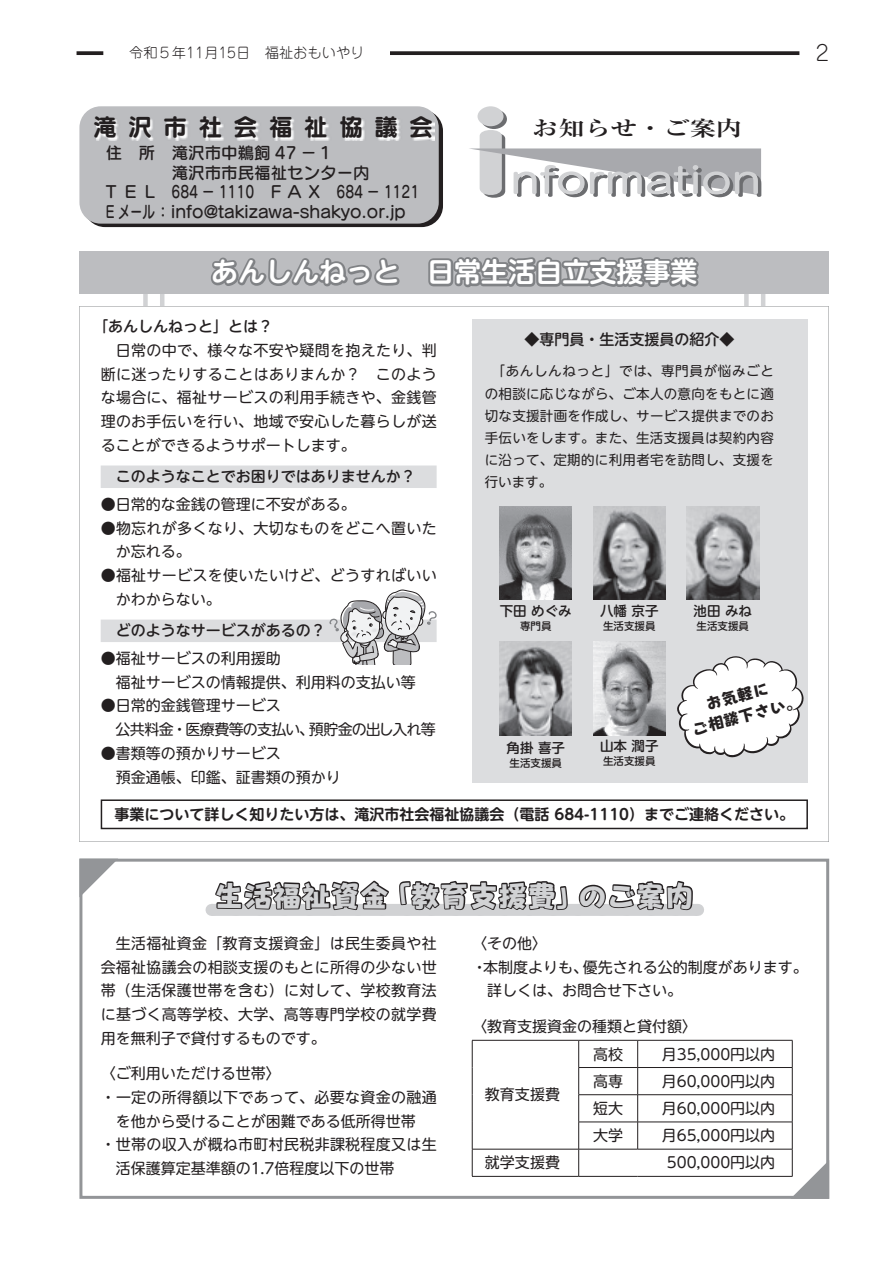
<style>
.page{position:relative;width:893px;height:1263px;background:#fff}
.page>*{position:absolute;margin:0;border:0;box-sizing:border-box;transform-origin:0 0}
.t1{font:30px "Pop Happiness Std EB";letter-spacing:-.03em;color:#d1d2d4}
.t2{font:700 27px "UD Shin M Go Pr 6 De";color:#fff}
.t3{font:24px "Seurat Pro B";letter-spacing:.465em;color:#231f20}
.t4{font:300 21.3px "Jun 101 Pro";color:#231f20}
.t5{font:700 21px "Ryumin Pr 6";color:#231f20;scale:1.25 1}
.t6{font:16.5px/19.5px "Seurat Pro DB";color:#231f20}
.t7{font:16.5px/21px "Pop Happiness Std EB";color:#231f20;text-align:center}
.t8{font:16.5px "Seurat Pro DB";color:#231f20;scale:.83 1}
.t9{font:15px/23.7px "UD Shin M Go Pr 6";color:#231f20;text-align:justify}
.t10{font:15px/23.7px "UD Shin M Go Pr 6";letter-spacing:.02em;color:#231f20}
.t11{font:500 15px "UD Shin M Go Pr 6";color:#231f20}
.t12{font:700 15px "UD Shin M Go Pr 6 De";color:#231f20}
.t13{font:15px "UD Shin M Go Pr 6";letter-spacing:-.04em;color:#231f20}
.t14{font:15px "UD Shin M Go Pr 6";letter-spacing:-.055em;color:#231f20}
.t15{font:300 14.25px "Jun 101 Pro";color:#231f20}
.t16{font:13.5px/22.2px "UD Shin M Go Pr 6";letter-spacing:.025em;color:#231f20;text-align:justify}
.t17{font:500 13.5px "UD Shin M Go Pr 6";color:#231f20}
.t18{font:500 10.5px "UD Shin M Go Pr 6";color:#231f20}
</style>
<div class="page">
<img style="left:79px;top:858px;width:751px;height:341px">
<div style="left:79px;top:859px;width:750px;height:340px;border:3px solid #939598"></div>
<svg style="left:79px;top:859px;width:39px;height:38px"></svg>
<div style="left:143px;top:264px;width:21px;height:93px;border:4px solid #d1d2d4"></div>
<div style="left:744px;top:264px;width:21px;height:93px;border:4px solid #d1d2d4"></div>
<svg style="left:79px;top:306px;width:750px;height:536px"></svg>
<div style="left:101px;top:465px;width:336px;height:23px;background:#dcdddf"></div>
<div style="left:101px;top:619px;width:336px;height:23px;background:#dcdddf"></div>
<div style="left:101px;top:799px;width:707px;height:30px;border:2px solid #231f20"></div>
<hr style="left:472px;top:1040px;width:107px;height:1px;background:#231f20">
<hr style="left:579px;top:1040px;width:59px;height:1px;background:#231f20">
<hr style="left:638px;top:1040px;width:154px;height:1px;background:#231f20">
<hr style="left:578px;top:1067px;width:60px;height:1px;background:#231f20">
<hr style="left:638px;top:1067px;width:154px;height:1px;background:#231f20">
<hr style="left:578px;top:1094px;width:60px;height:1px;background:#231f20">
<hr style="left:638px;top:1094px;width:154px;height:1px;background:#231f20">
<hr style="left:578px;top:1122px;width:60px;height:1px;background:#231f20">
<hr style="left:638px;top:1122px;width:154px;height:1px;background:#231f20">
<svg style="left:637px;top:1040px;width:1px;height:109px"></svg>
<hr style="left:472px;top:1149px;width:107px;height:1px;background:#231f20">
<svg style="left:472px;top:1040px;width:1px;height:136px"></svg>
<hr style="left:579px;top:1149px;width:59px;height:1px;background:#231f20">
<svg style="left:578px;top:1040px;width:1px;height:136px"></svg>
<hr style="left:638px;top:1149px;width:154px;height:1px;background:#231f20">
<svg style="left:790px;top:1040px;width:39px;height:159px"></svg>
<hr style="left:472px;top:1176px;width:107px;height:1px;background:#231f20">
<hr style="left:579px;top:1176px;width:59px;height:1px;background:#231f20">
<hr style="left:638px;top:1176px;width:154px;height:1px;background:#231f20">
<div style="left:472px;top:319px;width:336px;height:463px;background:#dcdddf"></div>
<img style="left:500px;top:506px;width:72px;height:94px">
<img style="left:593px;top:506px;width:72px;height:94px">
<img style="left:687px;top:506px;width:72px;height:94px">
<img style="left:500px;top:641px;width:72px;height:94px">
<img style="left:593px;top:641px;width:72px;height:94px">
<svg style="left:211px;top:858px;width:487px;height:58px"></svg>
<div style="left:79px;top:251px;width:750px;height:42px;background:#bcbdc0"></div>
<svg style="left:209px;top:227px;width:193px;height:91px"></svg>
<svg style="left:426px;top:257px;width:275px;height:37px"></svg>
<svg style="left:677px;top:656px;width:127px;height:102px"></svg>
<svg style="left:329px;top:589px;width:107px;height:76px"></svg>
<svg style="left:390px;top:51px;width:409px;height:4px;background:#322e2f"></svg>
<svg style="left:77px;top:51px;width:26px;height:4px"></svg>
<svg style="left:469px;top:106px;width:292px;height:92px"></svg>
<div style="left:84px;top:110px;width:359px;height:117px;background:#231f20;border-radius:21px"></div>
<div style="left:79px;top:106px;width:360px;height:118px;background:#bcbdc0;border-radius:21px"></div>
<img style="left:96px;top:118px;width:338px;height:22px">
<p class="t15" style="left:129px;top:42px;width:237px">令和５年11月15日　福祉おもいやり</p>
<h3 class="t3" style="left:93px;top:110px;width:342px">滝沢市社会福祉協議会</h3>
<p class="t6" style="left:106px;top:143px;width:229px">住　所　滝沢市中鵜飼 47 －１</p>
<p class="t6" style="left:172px;top:162px;width:200px">滝沢市市民福祉センター内</p>
<p class="t8" style="left:336px;top:181px;width:101px">684 － 1121</p>
<p class="t6" style="left:145px;top:182px;width:158px">L　684 － 1110　F A</p>
<p class="t6" style="left:309px;top:182px;width:13px">X</p>
<p class="t6" style="left:106px;top:182px;width:302px">T<br>E メール：info@takizawa-shakyo.or j p.</p>
<p class="t6" style="left:125px;top:182px;width:13px">E</p>
<h3 class="t5" style="left:532px;top:111px;width:169px">お知らせ・ご案内</h3>
<h2 class="t2" style="left:211px;top:249px;width:487px">あんしんねっと　日常生活自立支援事業</h2>
<p class="t11" style="left:93px;top:314px;width:181px">「あんしんねっと」とは?</p>
<p class="t9" style="left:101px;top:337px;width:338px;text-indent:15px">日常の中で、様々な不安や疑問を抱えたり、判断に迷ったりすることはありまんか？　このような場合に、福祉サービスの利用手続きや、金銭管理のお手伝いを行い、地域で安心した暮らしが送ることができるようサポートします。</p>
<p class="t11" style="left:116px;top:463px;width:301px">このようなことでお困りではありませんか?</p>
<p class="t9" style="left:101px;top:491px;width:256px">●日常的な金銭の管理に不安がある。</p>
<p class="t10" style="left:116px;top:515px;width:323px;text-indent:-15px">●物忘れが多くなり、大切なものをどこへ置いたか忘れる。</p>
<p class="t10" style="left:116px;top:563px;width:323px;text-indent:-15px">●福祉サービスを使いたいけど、どうすればいいかわからない。</p>
<p class="t11" style="left:116px;top:617px;width:211px">どのようなサービスがあるの?</p>
<p class="t9" style="left:116px;top:645px;width:301px;text-indent:-15px">●福祉サービスの利用援助<br>福祉サービスの情報提供、利用料の支払い等</p>
<p class="t9" style="left:101px;top:693px;width:181px">●日常的金銭管理サービス</p>
<p class="t14" style="left:309px;top:717px;width:129px">預貯金の出し入れ等</p>
<p class="t11" style="left:524px;top:327px;width:211px">◆専門員・生活支援員の紹介◆</p>
<p class="t16" style="left:485px;top:359px;width:291px;text-indent:7px">「あんしんねっと」では、専門員が悩みごとの相談に応じながら、ご本人の意向をもとに適切な支援計画を作成し、サービス提供までのお手伝いをします。また、生活支援員は契約内容に沿って、定期的に利用者宅を訪問し、支援を行います。</p>
<p class="t17" style="left:600px;top:599px;width:60px">八幡京子</p>
<p class="t18" style="left:603px;top:617px;width:54px">生活支援員</p>
<p class="t17" style="left:694px;top:599px;width:60px">池田みね</p>
<p class="t18" style="left:697px;top:617px;width:54px">生活支援員</p>
<p class="t17" style="left:500px;top:599px;width:73px">下田めぐみ</p>
<p class="t18" style="left:520px;top:617px;width:33px">専門員</p>
<p class="t7" style="left:684px;top:699px;width:114px;rotate:-15deg">お気軽に<br>ご相談下さい。</p>
<p class="t13" style="left:115px;top:717px;width:200px">公共料金・医療費等の支払い、</p>
<p class="t9" style="left:116px;top:740px;width:226px;text-indent:-15px">●書類等の預かりサービス<br>預金通帳、印鑑、証書類の預かり</p>
<p class="t12" style="left:114px;top:801px;width:681px">事業について詳しく知りたい方は、滝沢市社会福祉協議会（電話 684-1110）までご連絡ください。</p>
<p class="t17" style="left:600px;top:735px;width:60px">山本潤子</p>
<p class="t18" style="left:603px;top:752px;width:54px">生活支援員</p>
<p class="t17" style="left:506px;top:737px;width:60px">角掛喜子</p>
<p class="t18" style="left:509px;top:754px;width:54px">生活支援員</p>
<h3 class="t4" style="left:816px;top:36px;width:15px">2</h3>
<h1 class="t1" style="left:214px;top:877px;width:177px">生活福祉資金</h1>
<h1 class="t1" style="left:381px;top:877px;width:206px">「教育支援費」</h1>
<h1 class="t1" style="left:577px;top:877px;width:119px">のご案内</h1>
<p class="t9" style="left:101px;top:930px;width:337px;text-indent:15px">生活福祉資金「教育支援資金」は民生委員や社会福祉協議会の相談支援のもとに所得の少ない世帯（生活保護世帯を含む）に対して、学校教育法に基づく高等学校、大学、高等専門学校の就学費用を無利子で貸付するものです。</p>
<p class="t9" style="left:101px;top:1061px;width:181px">〈ご利用いただける世帯〈</p>
<p class="t10" style="left:101px;top:1084px;width:338px">・一定の所得額以下であって、必要な資金の融通</p>
<p class="t9" style="left:116px;top:1108px;width:301px">を他から受けることが困難である低所得世帯</p>
<p class="t10" style="left:101px;top:1132px;width:337px">・世帯の収入が概ね市町村民税非課税程度又は生</p>
<p class="t9" style="left:116px;top:1156px;width:280px">活保護算定基準額の1.7倍程度以下の世帯</p>
<p class="t9" style="left:472px;top:930px;width:76px">〈その他〈</p>
<p class="t9" style="left:583px;top:954px;width:226px">優先される公的制度があります。</p>
<p class="t9" style="left:483px;top:954px;width:106px">本制度よりも、</p>
<p class="t9" style="left:472px;top:954px;width:16px">・</p>
<p class="t9" style="left:487px;top:978px;width:196px">詳しくは、お問合せ下さい。</p>
<p class="t9" style="left:472px;top:1013px;width:226px">〈教育支援資金の種類と貸付額〈</p>
<p class="t9" style="left:485px;top:1082px;width:76px">教育支援費</p>
<p class="t9" style="left:485px;top:1150px;width:76px">就学支援費</p>
<p class="t9" style="left:593px;top:1041px;width:31px">高校</p>
<p class="t9" style="left:593px;top:1068px;width:31px">高専</p>
<p class="t9" style="left:593px;top:1095px;width:31px">短大</p>
<p class="t9" style="left:593px;top:1123px;width:31px">大学</p>
<p class="t9" style="left:662px;top:1041px;width:115px">月35,000円以内</p>
<p class="t9" style="left:662px;top:1068px;width:115px">月60,000円以内</p>
<p class="t9" style="left:662px;top:1095px;width:115px">月60,000円以内</p>
<p class="t9" style="left:662px;top:1123px;width:115px">月65,000円以内</p>
<p class="t9" style="left:667px;top:1150px;width:110px">500,000円以内</p>
</div>
